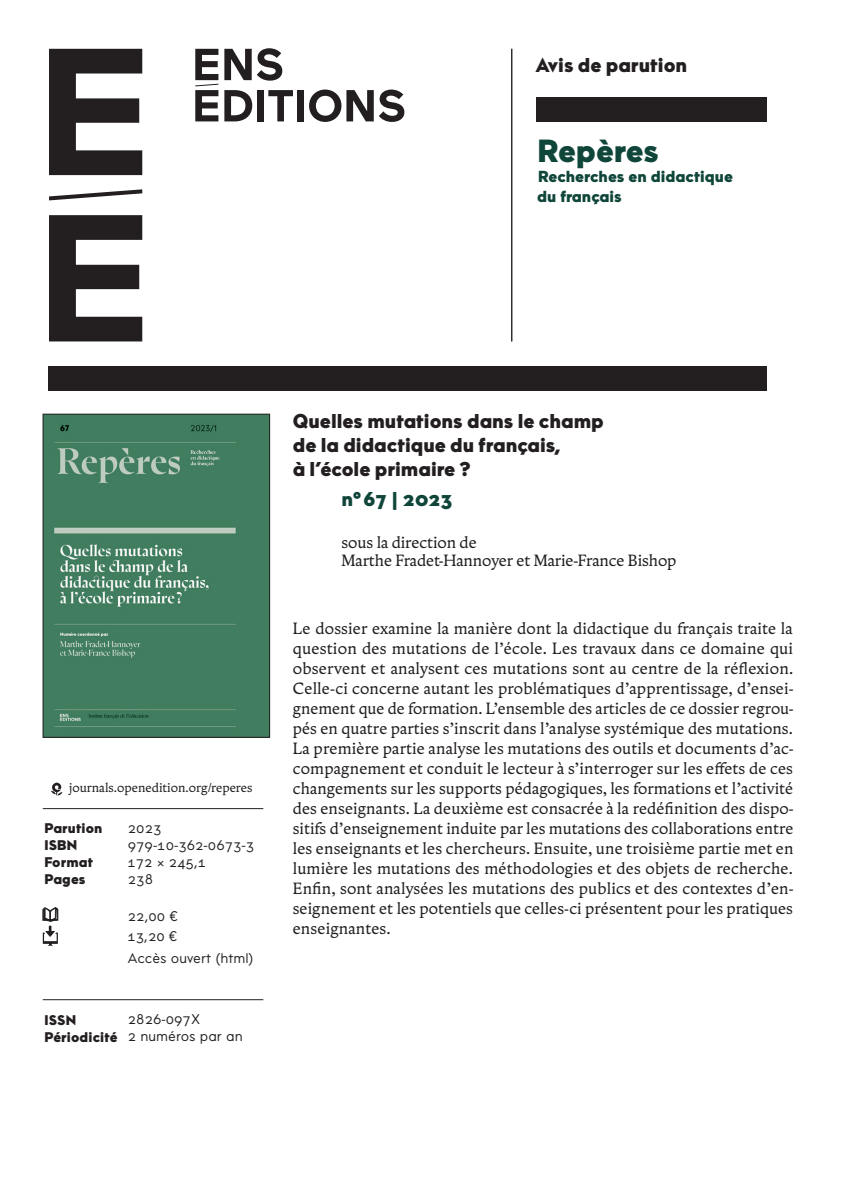
<style>
.page{position:relative;width:842px;height:1191px;background:#fff}
.page>*{position:absolute;margin:0;border:0;box-sizing:border-box;transform-origin:0 0}
.Recto_Thématiques{font:32px "Maax ENS Black";letter-spacing:-.005em;color:#10463a}
.Recto_Titre{font:20px/24px "Maax ENS Black";color:#231f20}
.Recto_numero_revue{font:20px "Maax ENS Black";color:#10463a}
.Recto_Texte_1er{font:16px/20px "Zenith ENS400 os 20";letter-spacing:.005em;color:#231f20;text-align:justify}
.Recto_numero_revue-2{font:16px/18px "Zenith ENS400 os 20";letter-spacing:-.005em;color:#231f20}
.Recto_Thématiques-2{font:16px/20px "Maax ENS Black";color:#10463a}
.Recto_Informations{font:14px "Maax ENS";color:#231f20}
.Recto_Informations_Catégories{font:14px "Maax ENS Black";letter-spacing:.01em;color:#231f20}
.txt_contact{font:12.6px "Zenith ENS400 os 20";color:#231f20}
</style>
<div class="page">
<svg style="left:224px;top:48px;width:58px;height:33px"></svg>
<svg style="left:224px;top:90px;width:28px;height:31px"></svg>
<div style="left:257px;top:90px;width:7px;height:31px;background:#231f20"></div>
<svg style="left:268px;top:90px;width:25px;height:31px"></svg>
<div style="left:297px;top:90px;width:7px;height:31px;background:#231f20"></div>
<svg style="left:309px;top:90px;width:95px;height:32px"></svg>
<svg style="left:195px;top:49px;width:23px;height:72px"></svg>
<svg style="left:49px;top:49px;width:93px;height:126px"></svg>
<svg style="left:49px;top:215px;width:93px;height:126px"></svg>
<svg style="left:49px;top:189px;width:93px;height:11px"></svg>
<div style="left:537px;top:98px;width:230px;height:24px;background:#231f20"></div>
<div style="left:49px;top:366px;width:718px;height:24px;background:#231f20"></div>
<hr style="left:511px;top:49px;width:1px;height:292px;background:#231f20">
<img style="left:45px;top:416px;width:223px;height:319px">
<div style="left:43px;top:414px;width:227px;height:323px;border:1px solid #231f20"></div>
<svg style="left:51px;top:782px;width:11px;height:13px"></svg>
<hr style="left:43px;top:808px;width:220px;height:1px;background:#231f20">
<hr style="left:43px;top:999px;width:220px;height:1px;background:#231f20">
<svg style="left:43px;top:907px;width:15px;height:38px"></svg>
<p class="Recto_Titre" style="left:535px;top:54px;width:153px">Avis de parution</p>
<p class="Recto_Thématiques" style="left:537px;top:128px;width:123px">Repères</p>
<p class="Recto_Thématiques-2" style="left:537px;top:167px;width:197px">Recherches en didactique du français</p>
<p class="txt_contact" style="left:69px;top:778px;width:185px">journals.openedition.org/reperes</p>
<p class="Recto_Informations" style="left:128px;top:819px;width:35px">2023</p>
<p class="Recto_Informations" style="left:128px;top:836px;width:128px">979-10-362-0673-3</p>
<p class="Recto_Informations" style="left:127px;top:853px;width:80px">172 x 245,1</p>
<p class="Recto_Informations" style="left:128px;top:870px;width:27px">238</p>
<p class="Recto_Informations" style="left:128px;top:907px;width:51px">22,00 €</p>
<p class="Recto_Informations" style="left:127px;top:927px;width:51px">13,20 €</p>
<p class="Recto_Informations" style="left:128px;top:948px;width:127px">Accès ouvert (html)</p>
<p class="Recto_Informations_Catégories" style="left:44px;top:818px;width:60px">Parution</p>
<p class="Recto_Informations_Catégories" style="left:44px;top:835px;width:34px">ISBN</p>
<p class="Recto_Informations_Catégories" style="left:44px;top:852px;width:50px">Format</p>
<p class="Recto_Informations_Catégories" style="left:44px;top:869px;width:43px">Pages</p>
<p class="Recto_Informations_Catégories" style="left:44px;top:1009px;width:33px">ISSN</p>
<p class="Recto_Informations_Catégories" style="left:44px;top:1026px;width:75px">Périodicité</p>
<p class="Recto_Informations" style="left:128px;top:1009px;width:74px">2826-097X</p>
<p class="Recto_Informations" style="left:128px;top:1026px;width:116px">2 numéros par an</p>
<p class="Recto_Titre" style="left:293px;top:409px;width:313px">Quelles mutations dans le champ de la didactique du français,<br>à l’école primaire ?</p>
<p class="Recto_numero_revue" style="left:342px;top:484px;width:113px">n° 67 | 2023</p>
<p class="Recto_numero_revue-2" style="left:342px;top:534px;width:336px">sous la direction de<br>Marthe Fradet-Hannoyer et Marie-France Bishop</p>
<p class="Recto_Texte_1er" style="left:293px;top:619px;width:502px">Le dossier examine la manière dont la didactique du français traite la question des mutations de l’école. Les travaux dans ce domaine qui observent et analysent ces mutations sont au centre de la réflexion.<br>Celle-ci concerne autant les problématiques d’apprentissage, d’ensei&shy;gnement que de formation. L’ensemble des articles de ce dossier regrou&shy;pés en quatre parties s’inscrit dans l’analyse systémique des mutations.<br>La première partie analyse les mutations des outils et documents d’ac&shy;compagnement et conduit le lecteur à s’interroger sur les effets de ces changements sur les supports pédagogiques, les formations et l’activité des enseignants. La deuxième est consacrée à la redéfinition des dispo&shy;sitifs d’enseignement induite par les mutations des collaborations entre les enseignants et les chercheurs. Ensuite, une troisième partie met en lumière les mutations des méthodologies et des objets de recherche.<br>Enfin, sont analysées les mutations des publics et des contextes d’en&shy;seignement et les potentiels que celles-ci présentent pour les pratiques enseignantes.</p>
</div>
